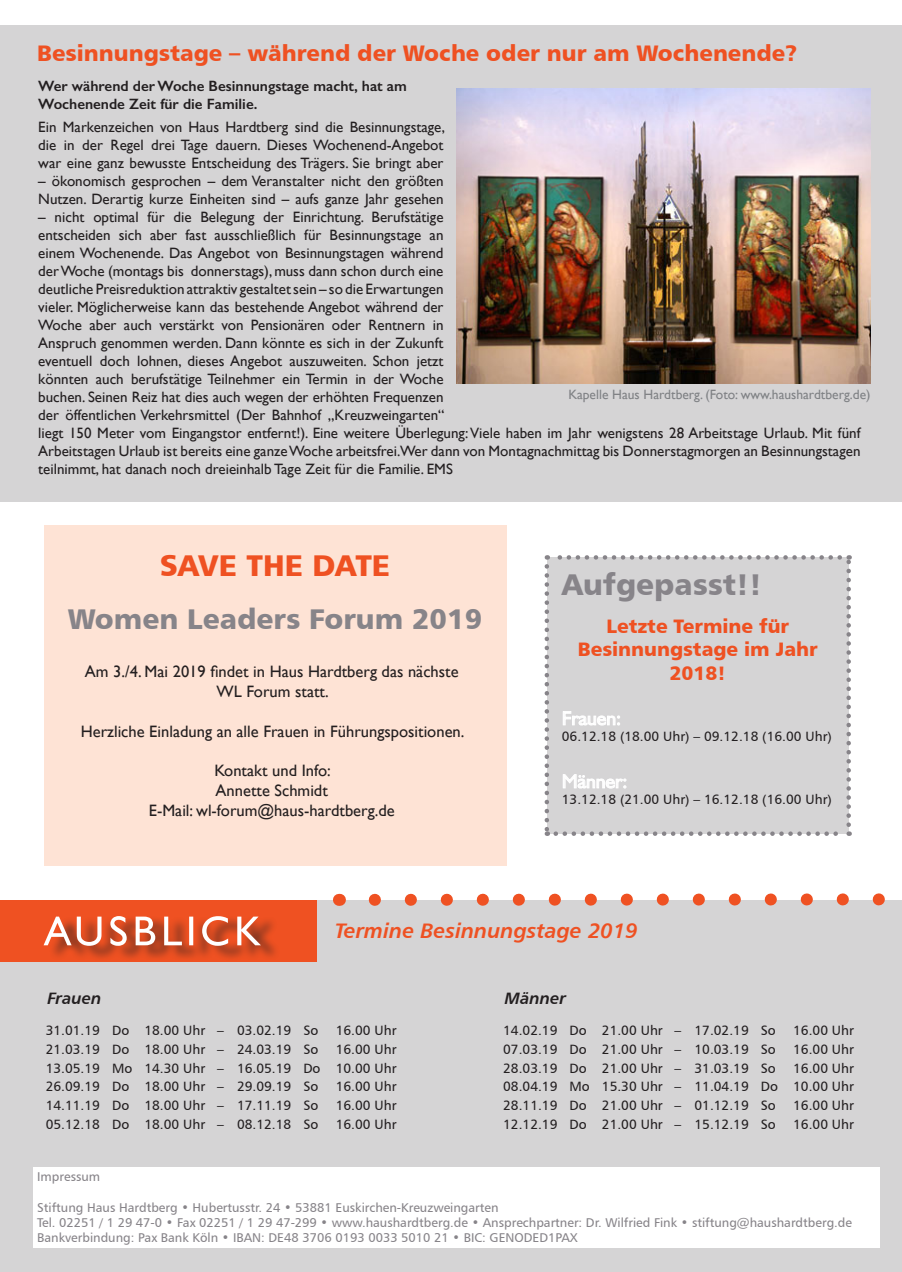
<style>
.page{position:relative;width:902px;height:1272px;background:#fff}
.page>*{position:absolute;margin:0;border:0;box-sizing:border-box;transform-origin:0 0}
.t1{font:30px "Humanist 777 BT Black B";color:#878489}
.t2{font:30px "Humanist 777 BT Black B";color:#ef5122}
.t3{font:28.5px "Humanist 777 BT Black B";color:#878489}
.t4{font:22.5px "Humanist 777 BT Black B";color:#ef5122}
.t5{font:21px "Humanist 777 BT Bold Italic B";color:#ef5122}
.t6{font:19.5px/23.4px "Humanist 777 BT Black B";color:#ef5122;text-align:center}
.t7{font:19.5px "Humanist 521 BT";color:#fff}
.t8{font:16.5px/19.8px "Gill Sans";color:#231f20;text-align:center}
.t9{font:16.5px "Humanist 777 BT Bold Italic B";color:#231f20}
.t10{font:15px/18px "Gill Sans";color:#231f20}
.t11{font:600 15px/18px "Gill Sans";color:#231f20}
.t12{font:13.5px "Humanist 777 BT Roman B";color:#231f20}
.t13{font:13.5px "Gill Sans";color:#808285}
.t14{font:12.75px/15.3px "Humanist 777 BT Roman B";color:#878489}
</style>
<div class="page">
<div style="left:0;top:26px;width:901px;height:476px;background:#d5d4d5"></div>
<div style="left:0;top:900px;width:901px;height:371px;background:#d5d4d5"></div>
<div style="left:0;top:900px;width:316px;height:62px;background:#ef5122"></div>
<div style="left:48px;top:915px;width:341px;height:95px;background:#231f20;opacity:.69"></div>
<svg style="left:44px;top:916px;width:217px;height:29px"></svg>
<svg style="left:375px;top:893px;width:510px;height:12px"></svg>
<svg style="left:339px;top:893px;width:1px;height:12px"></svg>
<div style="left:33px;top:1166px;width:846px;height:81px;background:#fff"></div>
<div style="left:547px;top:557px;width:301px;height:276px;background:#d5d4d5"></div>
<svg style="left:563px;top:711px;width:57px;height:14px"></svg>
<svg style="left:563px;top:774px;width:63px;height:14px"></svg>
<svg style="left:544px;top:566px;width:5px;height:270px"></svg>
<svg style="left:555px;top:831px;width:294px;height:5px"></svg>
<svg style="left:846px;top:555px;width:4px;height:269px"></svg>
<svg style="left:547px;top:555px;width:292px;height:4px"></svg>
<img style="left:456px;top:88px;width:414px;height:296px">
<div style="left:44px;top:525px;width:462px;height:340px;background:#fee3d5"></div>
<h3 class="t4" style="left:37px;top:38px;width:761px">Besinnungstage – während der Woche oder nur am Wochenende?</h3>
<p class="t11" style="left:38px;top:77px;width:370px">Wer während der Woche Besinnungstage macht, hat am<br>Wochenende Zeit für die Familie.</p>
<p class="t10" style="left:38px;top:117px;width:408px;text-align:justify">Ein Markenzeichen von Haus Hardtberg sind die Besinnungstage, die in der Regel drei Tage dauern. Dieses Wochenend-Angebot war eine ganz bewusste Entscheidung des Trägers. Sie bringt aber</p>
<p class="t10" style="left:38px;top:171px;width:407px">– ökonomisch gesprochen – dem Veranstalter nicht den größten<br>Nutzen. Derartig kurze Einheiten sind – aufs ganze Jahr gesehen</p>
<p class="t10" style="left:38px;top:207px;width:823px">– nicht optimal für die Belegung der Einrichtung. Berufstätige<br>entscheiden sich aber fast ausschließlich für Besinnungstage an<br>einem Wochenende. Das Angebot von Besinnungstagen während<br>der Woche (montags bis donnerstags), muss dann schon durch eine<br>deutliche Preisreduktion attraktiv gestaltet sein – so die Erwartungen<br>vieler. Möglicherweise kann das bestehende Angebot während der<br>Woche aber auch verstärkt von Pensionären oder Rentnern in<br>Anspruch genommen werden. Dann könnte es sich in der Zukunft<br>eventuell doch lohnen, dieses Angebot auszuweiten. Schon jetzt<br>könnten auch berufstätige Teilnehmer ein Termin in der Woche<br>buchen. Seinen Reiz hat dies auch wegen der erhöhten Frequenzen<br>der öffentlichen Verkehrsmittel (Der Bahnhof „Kreuzweingarten“<br>liegt 150 Meter vom Eingangstor entfernt!). Eine weitere Überlegung: Viele haben im Jahr wenigstens 28 Arbeitstage Urlaub. Mit fünf Arbeitstagen Urlaub ist bereits eine ganze Woche arbeitsfrei.Wer dann von Montagnachmittag bis Donnerstagmorgen an Besinnungstagen teilnimmt, hat danach noch dreieinhalb Tage Zeit für die Familie. EMS</p>
<p class="t13" style="left:568px;top:386px;width:303px">Kapelle Haus Hardtberg. (Foto: www.haushardtberg.de)</p>
<h1 class="t2" style="left:160px;top:546px;width:232px">SAVE THE DATE</h1>
<h2 class="t3" style="left:68px;top:600px;width:416px">Women Leaders Forum 2019</h2>
<p class="t8" style="left:85px;top:661px;width:375px">Am 3./4. Mai 2019 findet in Haus Hardtberg das nächste<br>WL Forum statt.</p>
<p class="t8" style="left:81px;top:721px;width:385px">Herzliche Einladung an alle Frauen in Führungspositionen.</p>
<p class="t8" style="left:149px;top:760px;width:247px">Kontakt und Info:<br>Annette Schmidt<br>E-Mail: wl-forum@haus-hardtberg.de</p>
<h1 class="t1" style="left:562px;top:565px;width:201px">Aufgepasst!!</h1>
<h3 class="t6" style="left:577px;top:614px;width:241px">Letzte Termine für<br>Besinnungstage im Jahr<br>2018!</h3>
<h3 class="t7" style="left:562px;top:706px;width:61px">Frauen:</h3>
<p class="t12" style="left:562px;top:728px;width:271px">06.12.18 (18.00 Uhr) – 09.12.18 (16.00 Uhr)</p>
<p class="t12" style="left:562px;top:791px;width:271px">13.12.18 (21.00 Uhr) – 16.12.18 (16.00 Uhr)</p>
<h3 class="t5" style="left:334px;top:917px;width:305px">Termine Besinnungstage 2019</h3>
<p class="t9" style="left:47px;top:987px;width:56px">Frauen</p>
<p class="t9" style="left:505px;top:987px;width:63px">Männer</p>
<p class="t12" style="left:46px;top:1022px;width:274px">31.01.19 Do 18.00 Uhr – 03.02.19 So</p>
<p class="t12" style="left:336px;top:1022px;width:62px">16.00 Uhr</p>
<p class="t12" style="left:503px;top:1022px;width:274px">14.02.19 Do 21.00 Uhr – 17.02.19 So</p>
<p class="t12" style="left:793px;top:1022px;width:62px">16.00 Uhr</p>
<p class="t12" style="left:46px;top:1040px;width:274px">21.03.19 Do 18.00 Uhr – 24.03.19 So</p>
<p class="t12" style="left:336px;top:1040px;width:62px">16.00 Uhr</p>
<p class="t12" style="left:503px;top:1040px;width:274px">07.03.19 Do 21.00 Uhr – 10.03.19 So</p>
<p class="t12" style="left:793px;top:1040px;width:62px">16.00 Uhr</p>
<p class="t12" style="left:46px;top:1059px;width:352px">13.05.19 Mo 14.30 Uhr – 16.05.19 Do 10.00 Uhr</p>
<p class="t12" style="left:503px;top:1059px;width:274px">28.03.19 Do 21.00 Uhr – 31.03.19 So</p>
<p class="t12" style="left:793px;top:1059px;width:62px">16.00 Uhr</p>
<p class="t12" style="left:46px;top:1078px;width:274px">26.09.19 Do 18.00 Uhr – 29.09.19 So</p>
<p class="t12" style="left:336px;top:1078px;width:62px">16.00 Uhr</p>
<p class="t12" style="left:503px;top:1078px;width:352px">08.04.19 Mo 15.30 Uhr – 11.04.19 Do 10.00 Uhr</p>
<p class="t12" style="left:46px;top:1097px;width:274px">14.11.19 Do 18.00 Uhr – 17.11.19 So</p>
<p class="t12" style="left:336px;top:1097px;width:62px">16.00 Uhr</p>
<p class="t12" style="left:503px;top:1097px;width:274px">28.11.19 Do 21.00 Uhr – 01.12.19 So</p>
<p class="t12" style="left:793px;top:1097px;width:62px">16.00 Uhr</p>
<p class="t12" style="left:46px;top:1115px;width:274px">05.12.18 Do 18.00 Uhr – 08.12.18 So</p>
<p class="t12" style="left:336px;top:1115px;width:62px">16.00 Uhr</p>
<p class="t12" style="left:503px;top:1115px;width:274px">12.12.19 Do 21.00 Uhr – 15.12.19 So</p>
<p class="t12" style="left:793px;top:1115px;width:62px">16.00 Uhr</p>
<p class="t14" style="left:37px;top:1168px;width:64px">Impressum</p>
<p class="t14" style="left:37px;top:1199px;width:816px">Stiftung Haus Hardtberg • Hubertusstr. 24 • 53881 Euskirchen-Kreuzweingarten<br>Tel. 02251 / 1 29 47-0 • Fax 02251 / 1 29 47-299 • www.haushardtberg.de • Ansprechpartner: Dr. Wilfried Fink • stiftung@haushardtberg.de<br>Bankverbindung: Pax Bank Köln • IBAN: DE48 3706 0193 0033 5010 21 • BIC: GENODED1PAX</p>
</div>
